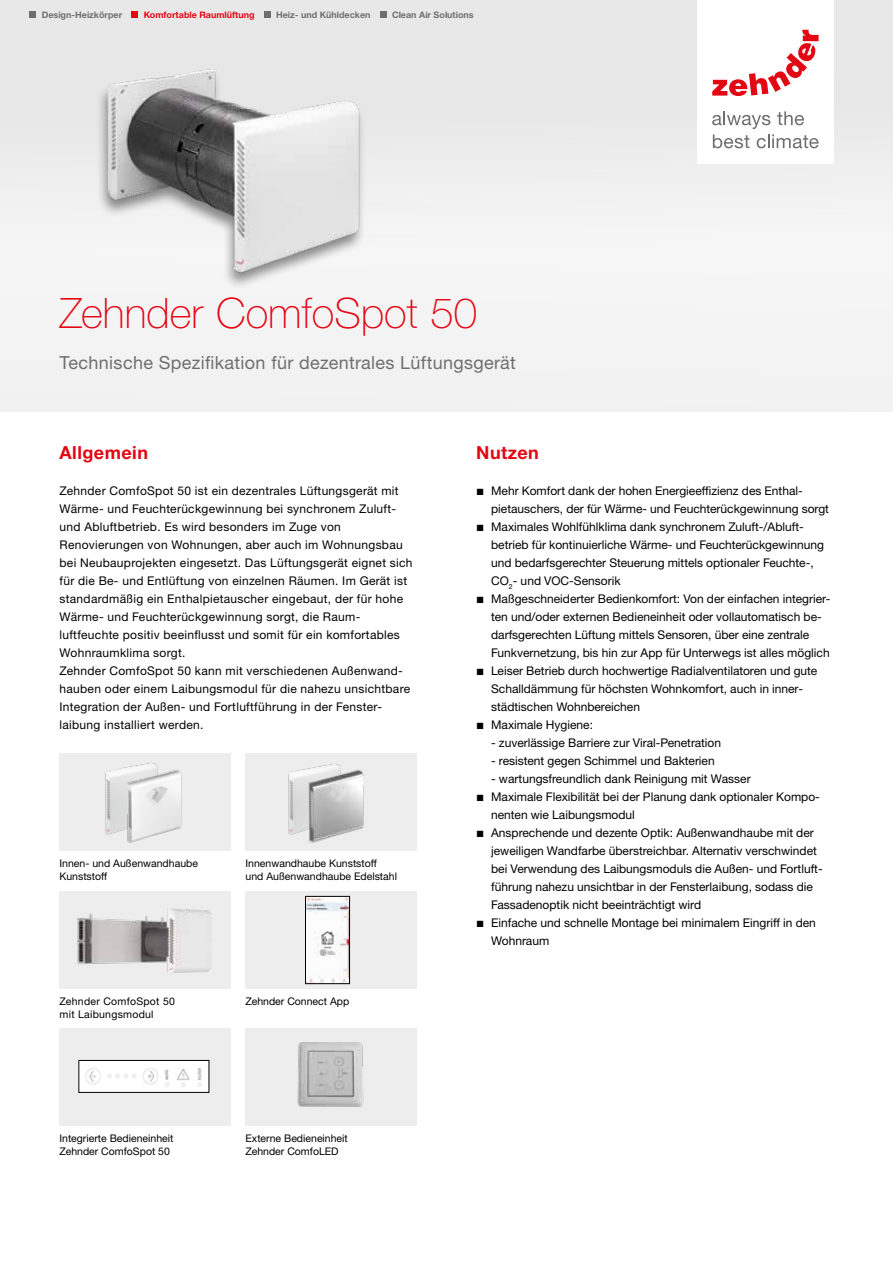
<style>
.page{position:relative;width:893px;height:1263px;background:#fff}
.page>*{position:absolute;margin:0;border:0;box-sizing:border-box;transform-origin:0 0}
.t1{font:100 42px "Helvetica Neue LTW1 G";color:#e30613}
.t2{font:18px "Helvetica Neuefor Zehnder";letter-spacing:.02em;color:#706f6f}
.t3{font:700 18px "Helvetica Neue LTW1 G";letter-spacing:.025em;color:#e30613}
.t4{font:12px/18px "Helvetica Neuefor Zehnder";color:#000}
.t5{font:12px/18px "Helvetica Neuefor Zehnder";letter-spacing:.025em;color:#000}
.t6{font:10.5px/13.5px "Helvetica Neuefor Zehnder";color:#000}
.t7{font:10.5px/13.5px "Helvetica Neuefor Zehnder";letter-spacing:.025em;color:#000}
.t8{font:700 9px "Helvetica Neue LTW1 G";color:#706f6f}
.t9{font:700 9px "Helvetica Neue LTW1 G";color:#e30613}
</style>
<div class="page">
<div style="left:0;top:0;width:893px;height:412px;background:#f2f2f2"></div>
<img style="left:95px;top:61px;width:298px;height:224px">
<svg style="left:30px;top:12px;width:6px;height:6px"></svg>
<svg style="left:132px;top:12px;width:6px;height:6px"></svg>
<div style="left:264px;top:12px;width:7px;height:6px;background:#706f6f"></div>
<svg style="left:380px;top:12px;width:6px;height:6px"></svg>
<div style="left:697px;top:0;width:136px;height:163px;background:#fff"></div>
<svg style="left:712px;top:30px;width:107px;height:66px"></svg>
<svg style="left:712px;top:111px;width:107px;height:37px"></svg>
<div style="left:60px;top:753px;width:171px;height:97px;background:#ededed"></div>
<div style="left:246px;top:753px;width:171px;height:97px;background:#ededed"></div>
<div style="left:60px;top:891px;width:171px;height:98px;background:#ededed"></div>
<div style="left:246px;top:891px;width:171px;height:98px;background:#ededed"></div>
<div style="left:60px;top:1028px;width:171px;height:98px;background:#ededed"></div>
<div style="left:246px;top:1028px;width:171px;height:98px;background:#ededed"></div>
<img style="left:105px;top:762px;width:47px;height:73px">
<img style="left:110px;top:763px;width:72px;height:80px">
<img style="left:288px;top:771px;width:5px;height:64px">
<img style="left:77px;top:908px;width:135px;height:65px">
<img style="left:81px;top:1062px;width:124px;height:28px">
<div style="left:79px;top:1060px;width:130px;height:32px;border:1px solid #000"></div>
<img style="left:297px;top:1042px;width:67px;height:65px">
<img style="left:307px;top:898px;width:41px;height:84px">
<div style="left:305px;top:896px;width:45px;height:88px;border:1px solid #000"></div>
<img style="left:293px;top:763px;width:71px;height:80px">
<p class="t8" style="left:42px;top:9px;width:82px">Design-Heizkörper</p>
<p class="t9" style="left:144px;top:9px;width:112px">Komfortable Raumlüftung</p>
<p class="t8" style="left:276px;top:9px;width:96px">Heiz- und Kühldecken</p>
<p class="t8" style="left:392px;top:9px;width:83px">Clean Air Solutions</p>
<h1 class="t1" style="left:60px;top:289px;width:419px">Zehnder ComfoSpot 50</h1>
<h2 class="t2" style="left:60px;top:351px;width:458px">Technische Spezifikation für dezentrales Lüftungsgerät</h2>
<h2 class="t3" style="left:60px;top:442px;width:90px">Allgemein</h2>
<p class="t5" style="left:60px;top:482px;width:355px">Zehnder ComfoSpot 50 ist ein dezentrales Lüftungsgerät mit Wärme- und Feuchterückgewinnung bei synchronem Zuluft&shy;und Abluftbetrieb. Es wird besonders im Zuge von Renovierungen von Wohnungen, aber auch im Wohnungsbau bei Neubauprojekten eingesetzt. Das Lüftungsgerät eignet sich für die Be- und Entlüftung von einzelnen Räumen. Im Gerät ist standardmäßig ein Enthalpietauscher eingebaut, der für hohe Wärme- und Feuchterückgewinnung sorgt, die Raum&shy;luftfeuchte positiv beeinflusst und somit für ein komfortables Wohnraumklima sorgt.<br>Zehnder ComfoSpot 50 kann mit verschiedenen Außenwand&shy;hauben oder einem Laibungsmodul für die nahezu unsichtbare Integration der Außen- und Fortluftführung in der Fenster&shy;laibung installiert werden.</p>
<p class="t6" style="left:60px;top:856px;width:140px">Innen- und Außenwandhaube<br>Kunststoff</p>
<p class="t6" style="left:246px;top:856px;width:153px">Innenwandhaube Kunststoff und Außenwandhaube Edelstahl</p>
<p class="t7" style="left:60px;top:994px;width:117px">Zehnder ComfoSpot 50 mit Laibungsmodul</p>
<p class="t6" style="left:246px;top:994px;width:105px">Zehnder Connect App</p>
<p class="t6" style="left:60px;top:1131px;width:115px">Integrierte Bedieneinheit<br>Zehnder ComfoSpot 50</p>
<p class="t6" style="left:246px;top:1131px;width:104px">Externe Bedieneinheit<br>Zehnder ComfoLED</p>
<h2 class="t3" style="left:476px;top:442px;width:64px">Nutzen</h2>
<p class="t4" style="left:491px;top:482px;width:339px;text-indent:-15px">■ Mehr Komfort dank der hohen Energieeffizienz des Enthal&shy;pietauschers, der für Wärme- und Feuchterückgewinnung sorgt</p>
<p class="t4" style="left:491px;top:518px;width:334px;text-indent:-15px">■ Maximales Wohlfühlklima dank synchronem Zuluft-/Abluft&shy;betrieb für kontinuierliche Wärme- und Feuchterückgewinnung und bedarfsgerechter Steuerung mittels optionaler Feuchte-, CO<sub>2</sub>- und VOC-Sensorik</p>
<p class="t4" style="left:491px;top:590px;width:341px;text-indent:-15px">■ Maßgeschneiderter Bedienkomfort: Von der einfachen integrier&shy;ten und/oder externen Bedieneinheit oder vollautomatisch be&shy;darfsgerechten Lüftung mittels Sensoren, über eine zentrale Funkvernetzung, bis hin zur App für Unterwegs ist alles möglich</p>
<p class="t4" style="left:491px;top:662px;width:328px;text-indent:-15px">■ Leiser Betrieb durch hochwertige Radialventilatoren und gute<br>Schalldämmung für höchsten Wohnkomfort, auch in inner&shy;städtischen Wohnbereichen</p>
<p class="t4" style="left:476px;top:716px;width:118px">■ Maximale Hygiene:</p>
<p class="t4" style="left:491px;top:734px;width:232px">- zuverlässige Barriere zur Viral-Penetration</p>
<p class="t4" style="left:491px;top:752px;width:225px">- resistent gegen Schimmel und Bakterien</p>
<p class="t4" style="left:491px;top:770px;width:261px">- wartungsfreundlich dank Reinigung mit Wasser</p>
<p class="t4" style="left:491px;top:788px;width:330px;text-indent:-15px">■ Maximale Flexibilität bei der Planung dank optionaler Kompo&shy;nenten wie Laibungsmodul</p>
<p class="t4" style="left:491px;top:824px;width:333px;text-indent:-15px">■ Ansprechende und dezente Optik: Außenwandhaube mit der jeweiligen Wandfarbe überstreichbar. Alternativ verschwindet bei Verwendung des Laibungsmoduls die Außen- und Fortluft&shy;führung nahezu unsichtbar in der Fensterlaibung, sodass die Fassadenoptik nicht beeinträchtigt wird</p>
<p class="t4" style="left:491px;top:914px;width:326px;text-indent:-15px">■ Einfache und schnelle Montage bei minimalem Eingriff in den<br>Wohnraum</p>
</div>
